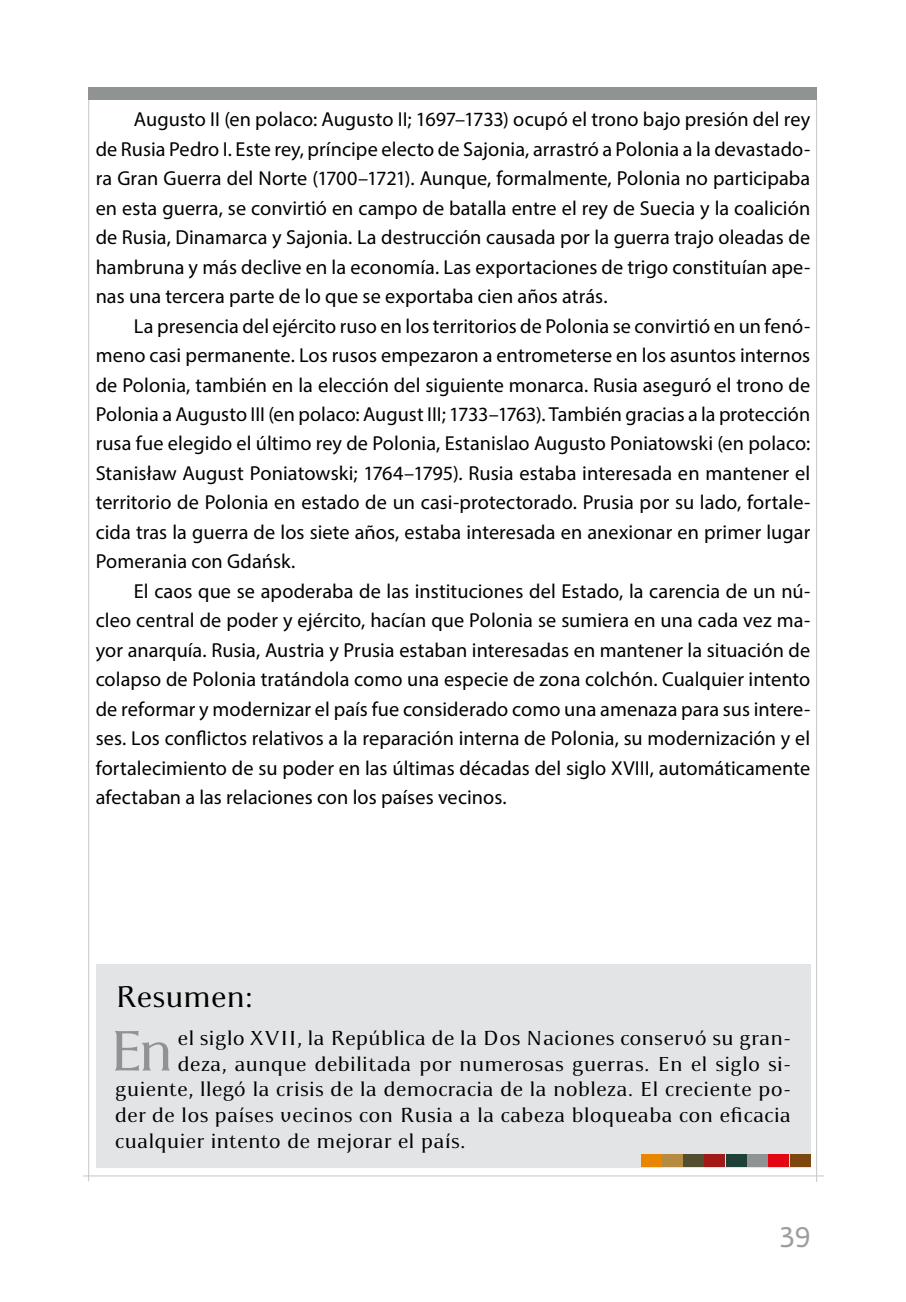
<style>
.page{position:relative;width:906px;height:1302px;background:#fff}
.page>*{position:absolute;margin:0;border:0;box-sizing:border-box;transform-origin:0 0}
.t1{font:60.3px "Apolonia";color:#909394}
.t2{font:31.5px "Apolonia";letter-spacing:-.01em;color:#000}
.t3{font:31.5px "Apolonia Nova OT";color:#9d9d9c}
.t4{font:21.38px "Apolonia";color:#000}
.t5{font:20.25px/29.5px "Myriad Pro";letter-spacing:.005em;color:#000;text-align:justify}
</style>
<div class="page">
<hr style="left:816px;top:99px;width:1px;height:1082px;background:#c6c6c6">
<hr style="left:88px;top:99px;width:1px;height:1082px;background:#c6c6c6">
<hr style="left:83px;top:1175px;width:741px;height:1px;background:#c6c6c6">
<div style="left:88px;top:87px;width:729px;height:12px;background:#909394"></div>
<div style="left:96px;top:963px;width:714px;height:204px;background:#e3e4e5"></div>
<div style="left:641px;top:1154px;width:20px;height:12px;background:#e98600"></div>
<div style="left:662px;top:1154px;width:20px;height:12px;background:#b48b40"></div>
<div style="left:683px;top:1154px;width:21px;height:12px;background:#544e31"></div>
<div style="left:704px;top:1154px;width:21px;height:12px;background:#a11a17"></div>
<div style="left:726px;top:1154px;width:20px;height:12px;background:#1f3f39"></div>
<div style="left:747px;top:1154px;width:20px;height:12px;background:#909394"></div>
<div style="left:768px;top:1154px;width:21px;height:12px;background:#e30613"></div>
<div style="left:789px;top:1154px;width:21px;height:12px;background:#7c480f"></div>
<p class="t5" style="left:96px;top:104px;width:716px;text-indent:38px">Augusto II (en polaco: Augusto II; 1697–1733) ocupó el trono bajo presión del rey de Rusia Pedro I. Este rey, príncipe electo de Sajonia, arrastró a Polonia a la devastado&shy;ra Gran Guerra del Norte (1700–1721). Aunque, formalmente, Polonia no participaba en esta guerra, se convirtió en campo de batalla entre el rey de Suecia y la coalición de Rusia, Dinamarca y Sajonia. La destrucción causada por la guerra trajo oleadas de hambruna y más declive en la economía. Las exportaciones de trigo constituían ape&shy;nas una tercera parte de lo que se exportaba cien años atrás.</p>
<p class="t5" style="left:96px;top:310px;width:716px;text-indent:38px">La presencia del ejército ruso en los territorios de Polonia se convirtió en un fenó&shy;meno casi permanente. Los rusos empezaron a entrometerse en los asuntos internos de Polonia, también en la elección del siguiente monarca. Rusia aseguró el trono de Polonia a Augusto III (en polaco: August III; 1733–1763). También gracias a la protección rusa fue elegido el último rey de Polonia, Estanislao Augusto Poniatowski (en polaco:<br>Stanisław August Poniatowski; 1764–1795). Rusia estaba interesada en mantener el territorio de Polonia en estado de un casi-protectorado. Prusia por su lado, fortale&shy;cida tras la guerra de los siete años, estaba interesada en anexionar en primer lugar Pomerania con Gdańsk.</p>
<p class="t5" style="left:96px;top:576px;width:716px;text-indent:38px">El caos que se apoderaba de las instituciones del Estado, la carencia de un nú&shy;cleo central de poder y ejército, hacían que Polonia se sumiera en una cada vez ma&shy;yor anarquía. Rusia, Austria y Prusia estaban interesadas en mantener la situación de colapso de Polonia tratándola como una especie de zona colchón. Cualquier intento de reformar y modernizar el país fue considerado como una amenaza para sus intere&shy;ses. Los conflictos relativos a la reparación interna de Polonia, su modernización y el fortalecimiento de su poder en las últimas décadas del siglo XVIII, automáticamente afectaban a las relaciones con los países vecinos.</p>
<h2 class="t2" style="left:115px;top:977px;width:140px">Resumen:</h2>
<h1 class="t1" style="left:107px;top:1015px;width:68px">En</h1>
<p class="t4" style="left:177px;top:1025px;width:615px">el siglo XVII, la República de la Dos Naciones conservó su gran-</p>
<p class="t4" style="left:177px;top:1050px;width:615px">deza, aunque debilitada por numerosas guerras. En el siglo si-</p>
<p class="t4" style="left:115px;top:1076px;width:678px">guiente, llegó la crisis de la democracia de la nobleza. El creciente po-</p>
<p class="t4" style="left:115px;top:1102px;width:678px">der de los países vecinos con Rusia a la cabeza bloqueaba con eficacia</p>
<p class="t4" style="left:115px;top:1127px;width:352px">cualquier intento de mejorar el país.</p>
<h2 class="t3" style="left:780px;top:1218px;width:31px">39</h2>
</div>
